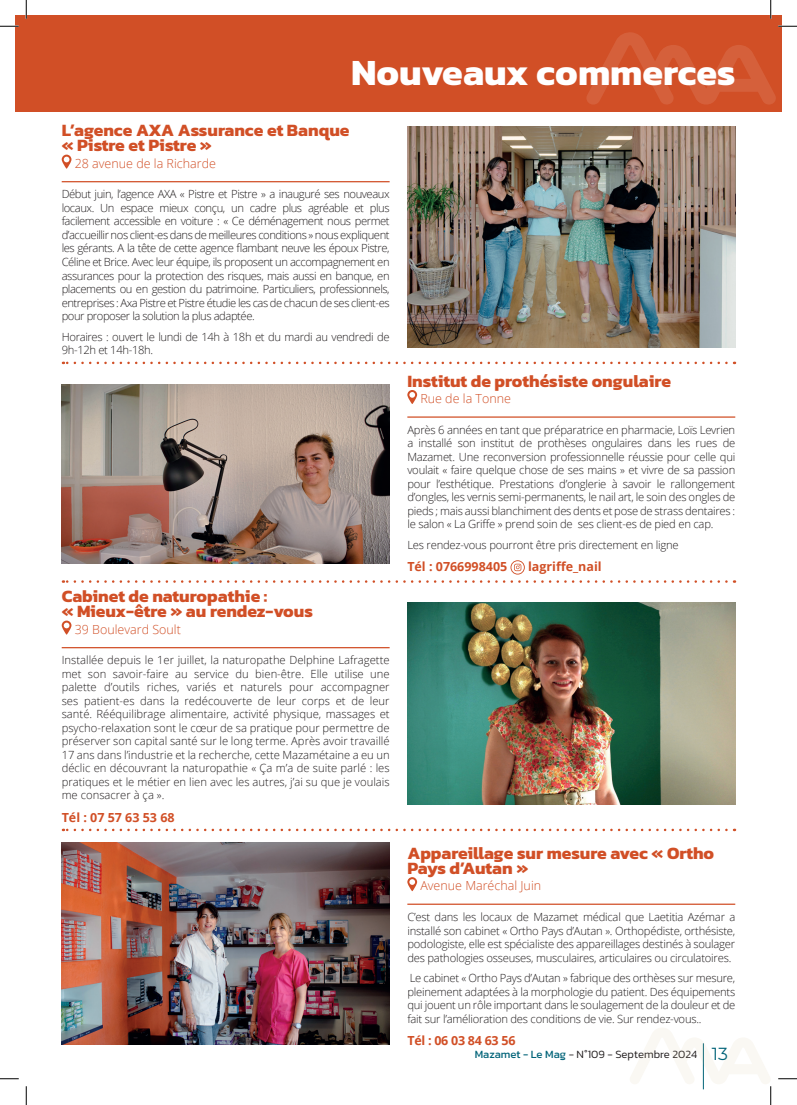
<style>
.page{position:relative;width:797px;height:1105px;background:#fff}
.page>*{position:absolute;margin:0;border:0;box-sizing:border-box;transform-origin:0 0}
.Main_Caption{font:700 37.5px "Kanit";color:#fff}
.t1{font:700 17.5px/15px "Kanit";color:#d14f26}
.Paragraphe_10pt{font:300 12.5px "Open Sans";color:#d14f26}
.t2{font:700 12.5px "Open Sans";color:#d14f26}
.t3{font:700 12.5px "Open Sans";letter-spacing:-.02em;color:#d14f26}
.Paragraphe_10pt-2{font:300 11.25px/13.5px "Open Sans";letter-spacing:-.02em;color:#231f20;text-align:justify}
.t4{font:300 11.25px "Kanit";color:#231f20}
.s1{font-weight:400;color:#006378}
.s2{font-family:"Montserrat";font-weight:100;font-size:17.5px;color:#006378}
</style>
<div class="page">
<div style="left:16px;top:16px;width:10px;height:96px;background:#d14f26"></div>
<div style="left:26px;top:16px;width:755px;height:96px;background:#d14f26"></div>
<svg style="left:62px;top:155px;width:9px;height:14px"></svg>
<hr style="left:62px;top:181px;width:327px;height:1px;background:#d14f26">
<svg style="left:62px;top:621px;width:9px;height:14px"></svg>
<hr style="left:62px;top:647px;width:327px;height:1px;background:#d14f26">
<img style="left:407px;top:126px;width:328px;height:221px">
<img style="left:407px;top:602px;width:328px;height:202px">
<img style="left:62px;top:384px;width:327px;height:179px">
<img style="left:62px;top:842px;width:327px;height:203px">
<svg style="left:407px;top:390px;width:10px;height:14px"></svg>
<hr style="left:407px;top:416px;width:328px;height:2px;background:#d14f26">
<svg style="left:407px;top:877px;width:10px;height:14px"></svg>
<hr style="left:407px;top:903px;width:328px;height:2px;background:#d14f26">
<svg style="left:63px;top:362px;width:663px;height:2px"></svg>
<svg style="left:63px;top:560px;width:663px;height:23px"></svg>
<svg style="left:63px;top:829px;width:663px;height:2px"></svg>
<svg style="left:0;top:25px;width:19px;height:2px"></svg>
<svg style="left:586px;top:25px;width:211px;height:81px"></svg>
<svg style="left:0;top:1078px;width:19px;height:1px"></svg>
<svg style="left:778px;top:1078px;width:19px;height:1px"></svg>
<svg style="left:25px;top:0;width:2px;height:19px"></svg>
<svg style="left:25px;top:1086px;width:2px;height:19px"></svg>
<svg style="left:770px;top:0;width:1px;height:19px"></svg>
<svg style="left:630px;top:1028px;width:141px;height:77px"></svg>
<p class="Main_Caption" style="left:351px;top:43px;width:386px">Nouveaux commerces</p>
<p class="t1" style="left:62px;top:123px;width:289px">L’agence AXA Assurance et Banque « Pistre et Pistre »</p>
<p class="Paragraphe_10pt" style="left:75px;top:155px;width:143px">28 avenue de la Richarde</p>
<p class="Paragraphe_10pt-2" style="left:62px;top:187px;width:329px">Début juin, l’agence AXA « Pistre et Pistre » a inauguré ses nouveaux locaux. Un espace mieux conçu, un cadre plus agréable et plus facilement accessible en voiture : « Ce déménagement nous permet d’accueillir nos client-es dans de meilleures conditions » nous expliquent les gérants. A la tête de cette agence flambant neuve les époux Pistre, Céline et Brice. Avec leur équipe, ils proposent un accompagnement en assurances pour la protection des risques, mais aussi en banque, en placements ou en gestion du patrimoine. Particuliers, professionnels, entreprises : Axa Pistre et Pistre étudie les cas de chacun de ses client-es pour proposer la solution la plus adaptée.</p>
<p class="Paragraphe_10pt-2" style="left:62px;top:329px;width:329px">Horaires : ouvert le lundi de 14h à 18h et du mardi au vendredi de<br>9h-12h et 14h-18h.</p>
<p class="t1" style="left:62px;top:588px;width:253px">Cabinet de naturopathie :<br>« Mieux-être » au rendez-vous</p>
<p class="Paragraphe_10pt" style="left:75px;top:621px;width:108px">39 Boulevard Soult</p>
<p class="Paragraphe_10pt-2" style="left:62px;top:653px;width:329px">Installée depuis le 1er juillet, la naturopathe Delphine Lafragette met son savoir-faire au service du bien-être. Elle utilise une palette d’outils riches, variés et naturels pour accompagner ses patient-es dans la redécouverte de leur corps et de leur santé. Rééquilibrage alimentaire, activité physique, massages et psycho-relaxation sont le cœur de sa pratique pour permettre de préserver son capital santé sur le long terme. Après avoir travaillé 17 ans dans l’industrie et la recherche, cette Mazamétaine a eu un déclic en découvrant la naturopathie « Ça m’a de suite parlé : les pratiques et le métier en lien avec les autres, j’ai su que je voulais me consacrer à ça ».</p>
<p class="t2" style="left:62px;top:808px;width:114px">Tél : 07 57 63 53 68</p>
<p class="t1" style="left:407px;top:373px;width:265px">Institut de prothésiste ongulaire</p>
<p class="Paragraphe_10pt" style="left:420px;top:390px;width:92px">Rue de la Tonne</p>
<p class="Paragraphe_10pt-2" style="left:407px;top:423px;width:329px">Après 6 années en tant que préparatrice en pharmacie, Loïs Levrien a installé son institut de prothèses ongulaires dans les rues de Mazamet. Une reconversion professionnelle réussie pour celle qui voulait « faire quelque chose de ses mains » et vivre de sa passion pour l’esthétique. Prestations d’onglerie à savoir le rallongement d’ongles, les vernis semi-permanents, le nail art, le soin des ongles de pieds ; mais aussi blanchiment des dents et pose de strass dentaires : le salon « La Griffe » prend soin de ses client-es de pied en cap.</p>
<p class="Paragraphe_10pt-2" style="left:407px;top:538px;width:273px">Les rendez-vous pourront être pris directement en ligne</p>
<p class="t2" style="left:407px;top:558px;width:101px">Tél : 0766998405</p>
<p class="t2" style="left:528px;top:558px;width:75px">lagriffe_nail</p>
<p class="t1" style="left:407px;top:845px;width:308px">Appareillage sur mesure avec « Ortho<br>Pays d’Autan »</p>
<p class="Paragraphe_10pt" style="left:420px;top:877px;width:122px">Avenue Maréchal Juin</p>
<p class="Paragraphe_10pt-2" style="left:407px;top:910px;width:329px">C’est dans les locaux de Mazamet médical que Laetitia Azémar a installé son cabinet « Ortho Pays d’Autan ». Orthopédiste, orthésiste, podologiste, elle est spécialiste des appareillages destinés à soulager des pathologies osseuses, musculaires, articulaires ou circulatoires.</p>
<p class="Paragraphe_10pt-2" style="left:407px;top:971px;width:329px">Le cabinet « Ortho Pays d’Autan » fabrique des orthèses sur mesure, pleinement adaptées à la morphologie du patient. Des équipements qui jouent un rôle important dans le soulagement de la douleur et de fait sur l’amélioration des conditions de vie. Sur rendez-vous..</p>
<p class="t3" style="left:407px;top:1031px;width:110px">Tél : 06 03 84 63 56</p>
<p class="t4" style="left:475px;top:1046px;width:255px"><span class="s1">Mazamet - Le Mag</span> - N°109 - Septembre 2024 <span class="s2">13</span></p>
</div>
